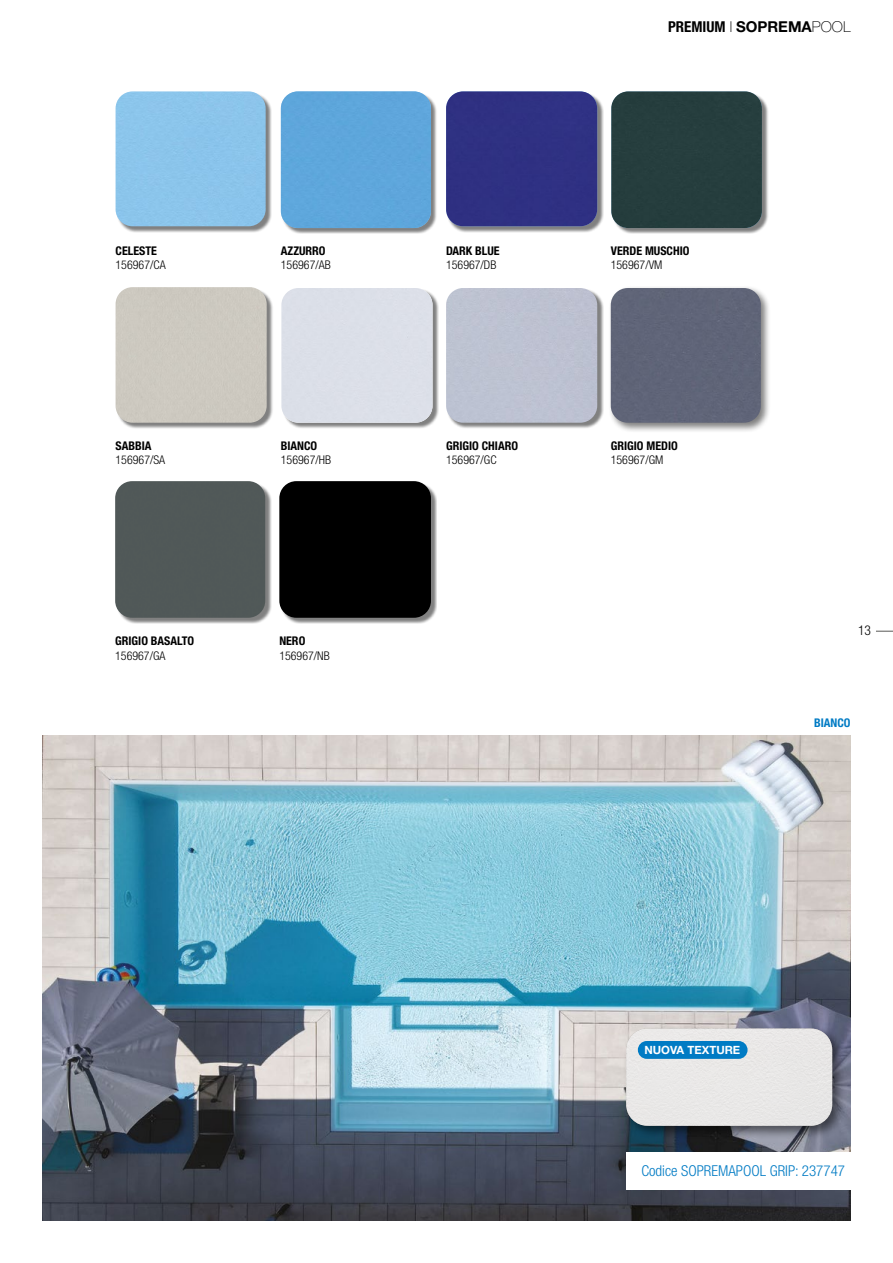
<style>
.page{position:relative;width:893px;height:1263px;background:#fff}
.page>*{position:absolute;margin:0;border:0;box-sizing:border-box;transform-origin:0 0}
.t1{font:300 condensed 15px "Helvetica Neue LT Std";color:#007bc4}
.t2{font:700 condensed 15px "Helvetica Neue LT Std";color:#000}
.t3{font:300 condensed 13.5px "Helvetica Neue LT Std";color:#000}
.t4{font:300 condensed 12px "Helvetica Neue LT Std";color:#000}
.t5{font:700 condensed 12px "Helvetica Neue LT Std";color:#000}
.t6{font:700 condensed 12px "Helvetica Neue LT Std";color:#007bc4}
.t7{font:700 11.4px "Helvetica Neue LT Std";color:#fff}
.s1{font-weight:100;font-stretch:expanded}
.s2{font-stretch:normal}
.s3{font-weight:100;font-stretch:normal}
</style>
<div class="page">
<svg style="left:876px;top:631px;width:17px;height:1px"></svg>
<img style="left:43px;top:736px;width:807px;height:484px">
<div style="left:280px;top:482px;width:157px;height:142px;background:#000;opacity:.5"></div>
<div style="left:279px;top:481px;width:152px;height:137px;background:#000;border-radius:17px"></div>
<div style="left:116px;top:482px;width:156px;height:142px;background:#000;opacity:.5"></div>
<div style="left:115px;top:481px;width:150px;height:137px;background:#505858"></div>
<div style="left:609px;top:286px;width:162px;height:147px;background:#000;opacity:.5"></div>
<div style="left:611px;top:288px;width:150px;height:135px;background:#5f6578"></div>
<div style="left:447px;top:289px;width:157px;height:140px;background:#000;opacity:.5"></div>
<div style="left:446px;top:288px;width:151px;height:135px;background:#bdc2d1"></div>
<div style="left:283px;top:289px;width:156px;height:140px;background:#000;opacity:.5"></div>
<div style="left:281px;top:288px;width:152px;height:135px;background:#dcdfe8"></div>
<div style="left:117px;top:288px;width:156px;height:141px;background:#000;opacity:.5"></div>
<div style="left:116px;top:287px;width:151px;height:136px;background:#cdc9c0"></div>
<div style="left:622px;top:1025px;width:224px;height:114px;background:#000;opacity:.5"></div>
<div style="left:626px;top:1152px;width:224px;height:37px;background:#fff"></div>
<div style="left:612px;top:93px;width:156px;height:141px;background:#000;opacity:.5"></div>
<div style="left:611px;top:91px;width:151px;height:137px;background:#263e3e"></div>
<div style="left:447px;top:93px;width:157px;height:140px;background:#000;opacity:.5"></div>
<div style="left:446px;top:91px;width:151px;height:135px;background:#2f3183"></div>
<div style="left:117px;top:93px;width:155px;height:140px;background:#000;opacity:.5"></div>
<div style="left:116px;top:91px;width:150px;height:135px;background:#8bc5eb"></div>
<div style="left:282px;top:93px;width:155px;height:141px;background:#000;opacity:.5"></div>
<div style="left:281px;top:91px;width:150px;height:137px;background:#5ea6dc"></div>
<div style="left:626px;top:1028px;width:206px;height:98px;background:#e9e8e7;border-radius:21px"></div>
<div style="left:638px;top:1041px;width:109px;height:18px;background:#007bc4;border-radius:9px"></div>
<p class="t2" style="left:668px;top:18px;width:184px">PREMIUM <span class="s1">l</span> <span class="s2">SOPREMA</span><span class="s3">POOL</span></p>
<p class="t5" style="left:116px;top:243px;width:43px">CELESTE</p>
<p class="t4" style="left:116px;top:258px;width:52px">156967/CA</p>
<p class="t5" style="left:281px;top:243px;width:46px">AZZURRO</p>
<p class="t4" style="left:281px;top:258px;width:51px">156967/AB</p>
<p class="t5" style="left:446px;top:243px;width:55px">DARK BLUE</p>
<p class="t4" style="left:446px;top:258px;width:52px">156967/DB</p>
<p class="t5" style="left:611px;top:243px;width:80px">VERDE MUSCHIO</p>
<p class="t4" style="left:611px;top:258px;width:53px">156967/VM</p>
<p class="t5" style="left:116px;top:438px;width:38px">SABBIA</p>
<p class="t4" style="left:116px;top:453px;width:51px">156967/SA</p>
<p class="t5" style="left:281px;top:438px;width:38px">BIANCO</p>
<p class="t4" style="left:281px;top:453px;width:52px">156967/HB</p>
<p class="t5" style="left:446px;top:438px;width:73px">GRIGIO CHIARO</p>
<p class="t4" style="left:446px;top:453px;width:52px">156967/GC</p>
<p class="t5" style="left:611px;top:438px;width:69px">GRIGIO MEDIO</p>
<p class="t4" style="left:611px;top:453px;width:54px">156967/GM</p>
<p class="t5" style="left:115px;top:634px;width:81px">GRIGIO BASALTO</p>
<p class="t4" style="left:115px;top:648px;width:52px">156967/GA</p>
<p class="t5" style="left:279px;top:634px;width:28px">NERO</p>
<p class="t4" style="left:279px;top:648px;width:52px">156967/NB</p>
<p class="t3" style="left:858px;top:622px;width:14px">13</p>
<p class="t6" style="left:814px;top:716px;width:38px">BIANCO</p>
<p class="t7" style="left:644px;top:1043px;width:97px">NUOVA TEXTURE</p>
<p class="t1" style="left:641px;top:1162px;width:205px">Codice SOPREMAPOOL GRIP: 237747</p>
</div>
